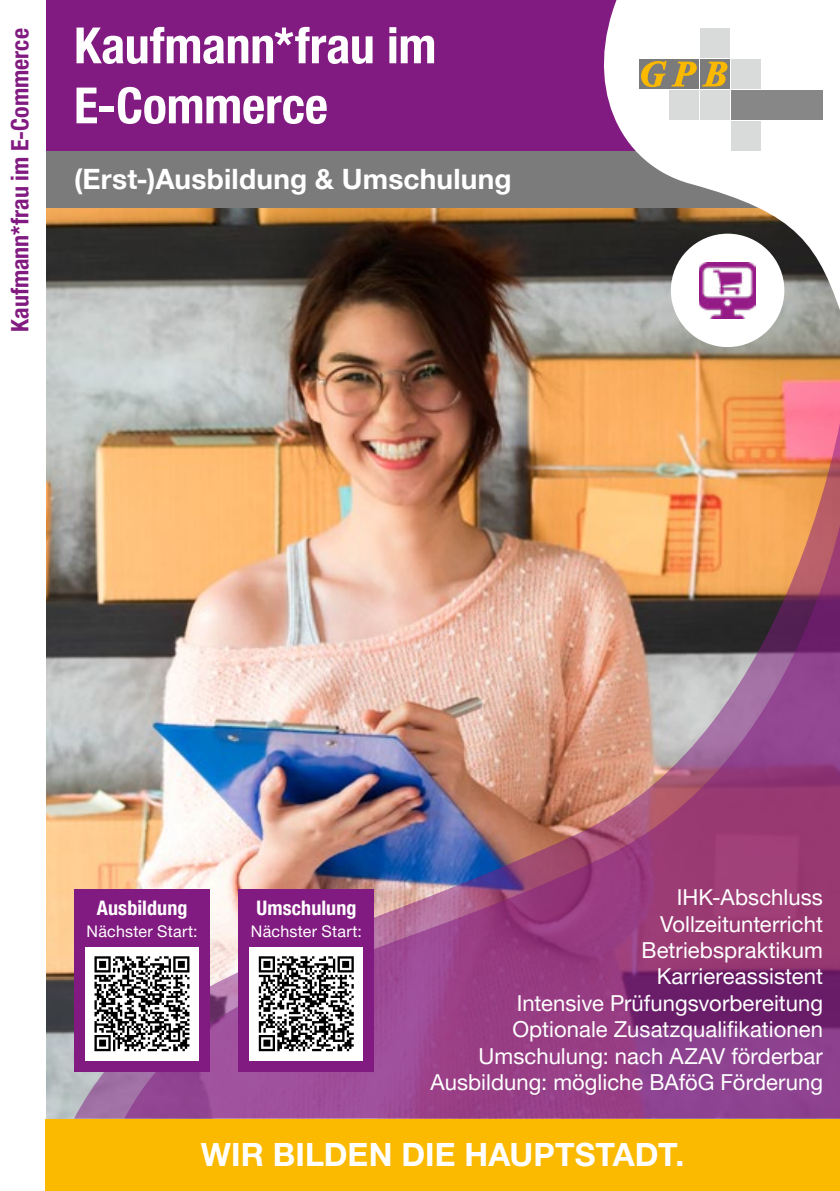
<style>
.page{position:relative;width:840px;height:1191px;background:#fff}
.page>*{position:absolute;margin:0;border:0;box-sizing:border-box;transform-origin:0 0}
.t1{font:700 condensed 50px/60px "Helvetica Neue LT Pro";letter-spacing:-.005em;color:#fff}
.t2{font:700 32px "Helvetica Neue LT Pro";letter-spacing:.005em;color:#fff}
.t3{font:700 28px "Helvetica Neue LT Pro";letter-spacing:.01em;color:#fff}
.t4{font:700 condensed 24px "Helvetica Neue LT Pro";color:#821b81}
.t5{font:22px/26.4px "Helvetica Neue LT Pro";letter-spacing:.005em;color:#fff;text-align:right}
.t6{font:700 condensed 20px "Helvetica Neue LT Pro";letter-spacing:.005em;color:#fff}
.t7{font:16px "Helvetica Neue LT Pro";letter-spacing:.015em;color:#fff}
</style>
<div class="page">
<img style="left:46px;top:207px;width:793px;height:911px">
<div style="left:0;top:0;width:839px;height:151px;background:#821b81"></div>
<div style="left:0;top:151px;width:839px;height:56px;background:#7a7b7a"></div>
<svg style="left:581px;top:0;width:258px;height:327px"></svg>
<img style="left:74px;top:391px;width:765px;height:727px">
<img style="left:124px;top:498px;width:715px;height:620px">
<div style="left:0;top:0;width:45px;height:1191px;background:#fff"></div>
<div style="left:45px;top:1118px;width:794px;height:73px;background:#fbb900"></div>
<div style="left:238px;top:889px;width:136px;height:182px;background:#821b81"></div>
<div style="left:74px;top:889px;width:136px;height:182px;background:#821b81"></div>
<div style="left:638px;top:28px;width:184px;height:122px;background:#fff"></div>
<div style="left:669px;top:90px;width:29px;height:29px;background:#d9dada"></div>
<div style="left:700px;top:90px;width:29px;height:29px;background:#d9dada"></div>
<div style="left:669px;top:59px;width:29px;height:30px;background:#7a7b7a"></div>
<div style="left:638px;top:59px;width:30px;height:30px;background:#7a7b7a"></div>
<div style="left:731px;top:59px;width:29px;height:30px;background:#d9dada"></div>
<svg style="left:700px;top:59px;width:29px;height:30px"></svg>
<div style="left:731px;top:90px;width:91px;height:29px;background:#868786"></div>
<div style="left:731px;top:121px;width:29px;height:29px;background:#d9dada"></div>
<div style="left:700px;top:28px;width:29px;height:30px;background:#d9dada"></div>
<svg style="left:641px;top:61px;width:55px;height:26px"></svg>
<svg style="left:702px;top:62px;width:25px;height:24px"></svg>
<div style="left:670px;top:234px;width:113px;height:113px;background:#fff;border-radius:50%"></div>
<img style="left:699px;top:262px;width:56px;height:57px">
<div style="left:249px;top:947px;width:114px;height:113px;background:#fff"></div>
<svg style="left:259px;top:956px;width:94px;height:95px"></svg>
<div style="left:85px;top:947px;width:114px;height:113px;background:#fff"></div>
<svg style="left:94px;top:956px;width:95px;height:95px"></svg>
<p class="t4" style="left:6px;top:332px;width:305px;rotate:-90deg">Kaufmann*frau im E-Commerce</p>
<h1 class="t1" style="left:74px;top:16px;width:363px">Kaufmann*frau im<br>E-Commerce</h1>
<p class="t3" style="left:74px;top:161px;width:439px">(Erst-)Ausbildung &amp; Umschulung</p>
<p class="t6" style="left:97px;top:896px;width:92px">Ausbildung</p>
<p class="t7" style="left:87px;top:921px;width:112px">Nächster Start:</p>
<p class="t6" style="left:256px;top:896px;width:101px">Umschulung</p>
<p class="t7" style="left:251px;top:921px;width:112px">Nächster Start:</p>
<p class="t5" style="left:430px;top:883px;width:393px">IHK-Abschluss<br>Vollzeitunterricht<br>Betriebspraktikum<br>Karriereassistent<br>Intensive Prüfungsvorbereitung<br>Optionale Zusatzqualifikationen<br>Umschulung: nach AZAV förderbar<br>Ausbildung: mögliche BAföG Förderung</p>
<h2 class="t2" style="left:201px;top:1135px;width:485px">WIR BILDEN DIE HAUPTSTADT.</h2>
</div>
